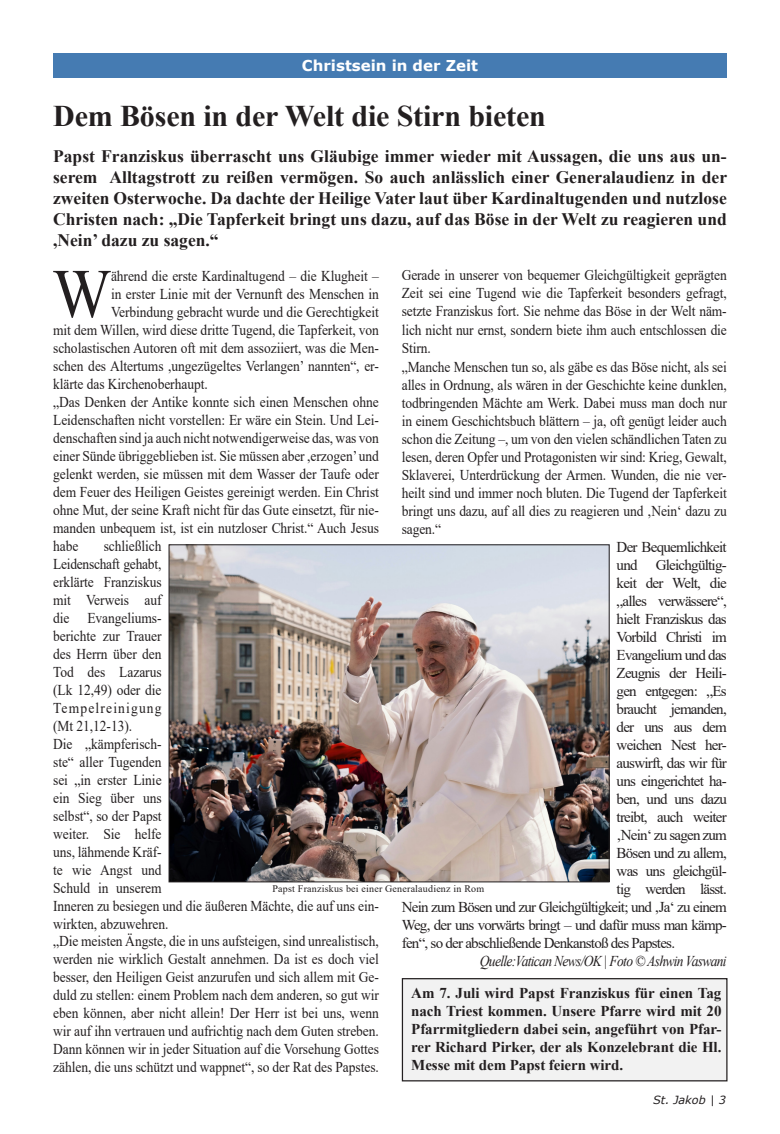
<style>
.page{position:relative;width:780px;height:1134px;background:#fff}
.page>*{position:absolute;margin:0;border:0;box-sizing:border-box;transform-origin:0 0}
.t1{font:69.38px "Times New Roman";color:#231f20;scale:.9 1}
.t2{font:700 30px "Times New Roman";letter-spacing:-.005em;color:#231f20}
.t3{font:700 17.5px/21px "Times New Roman";color:#231f20;text-align:justify}
.t4{font:15px/18px "Times New Roman";letter-spacing:-.005em;color:#231f20;text-align:justify;scale:.9 1}
.t5{font:15px "Times New Roman";letter-spacing:-.05em;color:#231f20}
.t6{font:700 15px/18px "Times New Roman";letter-spacing:-.005em;color:#231f20;text-align:justify}
.t7{font:italic 15px "Times New Roman";letter-spacing:-.05em;color:#231f20;scale:.9 1}
.t8{font:700 15px "Verdana";color:#fff}
.t9{font:italic 11.25px "Verdana";color:#231f20}
.t10{font:10px "Times New Roman";letter-spacing:.02em;color:#231f20}
</style>
<div class="page">
<div style="left:402px;top:979px;width:324px;height:102px;background:#f2f2f2"></div>
<div style="left:402px;top:978px;width:325px;height:103px;border:1px solid #231f20"></div>
<div style="left:53px;top:53px;width:673px;height:25px;background:#457bb2"></div>
<img style="left:171px;top:546px;width:436px;height:334px">
<div style="left:169px;top:544px;width:440px;height:338px;border:1px solid #231f20"></div>
<p class="t8" style="left:302px;top:55px;width:177px">Christsein in der Zeit</p>
<p class="t2" style="left:53px;top:95px;width:494px">Dem Bösen in der Welt die Stirn bieten</p>
<p class="t3" style="left:53px;top:145px;width:675px">Papst Franziskus überrascht uns Gläubige immer wieder mit Aussagen, die uns aus un&shy;serem Alltagstrott zu reißen vermögen. So auch anlässlich einer Generalaudienz in der zweiten Osterwoche. Da dachte der Heilige Vater laut über Kardinaltugenden und nutzlose Christen nach: „Die Tapferkeit bringt uns dazu, auf das Böse in der Welt zu reagieren und ,Nein’ dazu zu sagen.“</p>
<p class="t1" style="left:52px;top:245px;width:67px">W</p>
<p class="t4" style="left:111px;top:266px;width:299px">ährend die erste Kardinaltugend – die Klugheit –</p>
<p class="t4" style="left:402px;top:266px;width:362px">Gerade in unserer von bequemer Gleichgültigkeit geprägten Zeit sei eine Tugend wie die Tapferkeit besonders gefragt, setzte Franziskus fort. Sie nehme das Böse in der Welt näm&shy;lich nicht nur ernst, sondern biete ihm auch entschlossen die Stirn.</p>
<p class="t4" style="left:402px;top:357px;width:362px">„Manche Menschen tun so, als gäbe es das Böse nicht, als sei alles in Ordnung, als wären in der Geschichte keine dunklen, todbringenden Mächte am Werk. Dabei muss man doch nur in einem Geschichtsbuch blättern – ja, oft genügt leider auch schon die Zeitung –, um von den vielen schändlichen Taten zu lesen, deren Opfer und Protagonisten wir sind: Krieg, Gewalt, Sklaverei, Unterdrückung der Armen. Wunden, die nie ver&shy;heilt sind und immer noch bluten. Die Tugend der Tapferkeit bringt uns dazu, auf all dies zu reagieren und ‚Nein‘ dazu zu sagen.“</p>
<p class="t5" style="left:616px;top:536px;width:112px">Der Bequemlichkeit</p>
<p class="t5" style="left:616px;top:554px;width:112px">und Gleichgültig-</p>
<p class="t5" style="left:616px;top:572px;width:112px">keit der Welt, die</p>
<p class="t5" style="left:616px;top:590px;width:112px">„alles verwässere“,</p>
<p class="t5" style="left:616px;top:608px;width:112px">hielt Franziskus das</p>
<p class="t5" style="left:616px;top:626px;width:112px">Vorbild Christi im</p>
<p class="t5" style="left:616px;top:644px;width:112px">Evangelium und das</p>
<p class="t5" style="left:616px;top:662px;width:112px">Zeugnis der Heili-</p>
<p class="t5" style="left:616px;top:680px;width:112px">gen entgegen: „Es</p>
<p class="t5" style="left:616px;top:698px;width:112px">braucht jemanden,</p>
<p class="t5" style="left:616px;top:716px;width:112px">der uns aus dem</p>
<p class="t5" style="left:616px;top:734px;width:112px">weichen Nest her-</p>
<p class="t5" style="left:616px;top:752px;width:112px">auswirft, das wir für</p>
<p class="t5" style="left:616px;top:770px;width:112px">uns eingerichtet ha-</p>
<p class="t5" style="left:616px;top:788px;width:112px">ben, und uns dazu</p>
<p class="t5" style="left:616px;top:806px;width:112px">treibt, auch weiter</p>
<p class="t5" style="left:616px;top:824px;width:112px">‚Nein‘ zu sagen zum</p>
<p class="t5" style="left:616px;top:842px;width:112px">Bösen und zu allem,</p>
<p class="t5" style="left:616px;top:860px;width:112px">was uns gleichgül-</p>
<p class="t5" style="left:616px;top:878px;width:112px">tig werden lässt.</p>
<p class="t5" style="left:402px;top:896px;width:326px">Nein zum Bösen und zur Gleichgültigkeit; und ‚Ja‘ zu einem</p>
<p class="t5" style="left:402px;top:914px;width:326px">Weg, der uns vorwärts bringt – und dafür muss man kämp-</p>
<p class="t5" style="left:402px;top:932px;width:275px">fen“, so der abschließende Denkanstoß des Papstes.</p>
<p class="t7" style="left:480px;top:950px;width:276px">Quelle:Vatican News/OK | Foto © Ashwin Vaswani</p>
<p class="t4" style="left:111px;top:284px;width:299px">in erster Linie mit der Vernunft des Menschen in</p>
<p class="t4" style="left:111px;top:302px;width:299px">Verbindung gebracht wurde und die Gerechtigkeit</p>
<p class="t4" style="left:53px;top:320px;width:363px">mit dem Willen, wird diese dritte Tugend, die Tapferkeit, von</p>
<p class="t4" style="left:53px;top:338px;width:363px">scholastischen Autoren oft mit dem assoziiert, was die Men-</p>
<p class="t4" style="left:53px;top:356px;width:363px">schen des Altertums ,ungezügeltes Verlangen’ nannten“, er-</p>
<p class="t4" style="left:53px;top:374px;width:173px">klärte das Kirchenoberhaupt.</p>
<p class="t4" style="left:53px;top:392px;width:363px">„Das Denken der Antike konnte sich einen Menschen ohne Leidenschaften nicht vorstellen: Er wäre ein Stein. Und Lei&shy;denschaften sind ja auch nicht notwendigerweise das, was von einer Sünde übriggeblieben ist. Sie müssen aber ,erzogen’ und gelenkt werden, sie müssen mit dem Wasser der Taufe oder dem Feuer des Heiligen Geistes gereinigt werden. Ein Christ ohne Mut, der seine Kraft nicht für das Gute einsetzt, für nie&shy;manden unbequem ist, ist ein nutzloser Christ.“ Auch Jesus habe</p>
<p class="t4" style="left:53px;top:536px;width:122px;text-indent:51px">schließlich Leidenschaft gehabt, erklärte Franziskus mit Verweis auf die Evangeliums&shy;berichte zur Trauer des Herrn über den Tod des Lazarus (Lk 12,49) oder die Tempelreinigung (Mt 21,12-13).</p>
<p class="t4" style="left:53px;top:734px;width:363px;text-align:left">Die „kämpferisch-<br>ste“ aller Tugenden<br>sei „in erster Linie<br>ein Sieg über uns<br>selbst“, so der Papst<br>weiter. Sie helfe<br>uns, lähmende Kräf-<br>te wie Angst und<br>Schuld in unserem<br>Inneren zu besiegen und die äußeren Mächte, die auf uns ein&shy;wirkten, abzuwehren.</p>
<p class="t4" style="left:53px;top:931px;width:363px">„Die meisten Ängste, die in uns aufsteigen, sind unrealistisch, werden nie wirklich Gestalt annehmen. Da ist es doch viel besser, den Heiligen Geist anzurufen und sich allem mit Ge&shy;duld zu stellen: einem Problem nach dem anderen, so gut wir eben können, aber nicht allein! Der Herr ist bei uns, wenn wir auf ihn vertrauen und aufrichtig nach dem Guten streben.<br>Dann können wir in jeder Situation auf die Vorsehung Gottes zählen, die uns schützt und wappnet“, so der Rat des Papstes.</p>
<p class="t10" style="left:272px;top:882px;width:213px">Papst Franziskus bei einer Generalaudienz in Rom</p>
<p class="t6" style="left:411px;top:984px;width:312px">Am 7. Juli wird Papst Franziskus für einen Tag nach Triest kommen. Unsere Pfarre wird mit 20<br>Pfarrmitgliedern dabei sein, angeführt von Pfar&shy;rer Richard Pirker, der als Konzelebrant die Hl.<br>Messe mit dem Papst feiern wird.</p>
<p class="t9" style="left:653px;top:1092px;width:74px">St. Jakob | 3</p>
</div>
